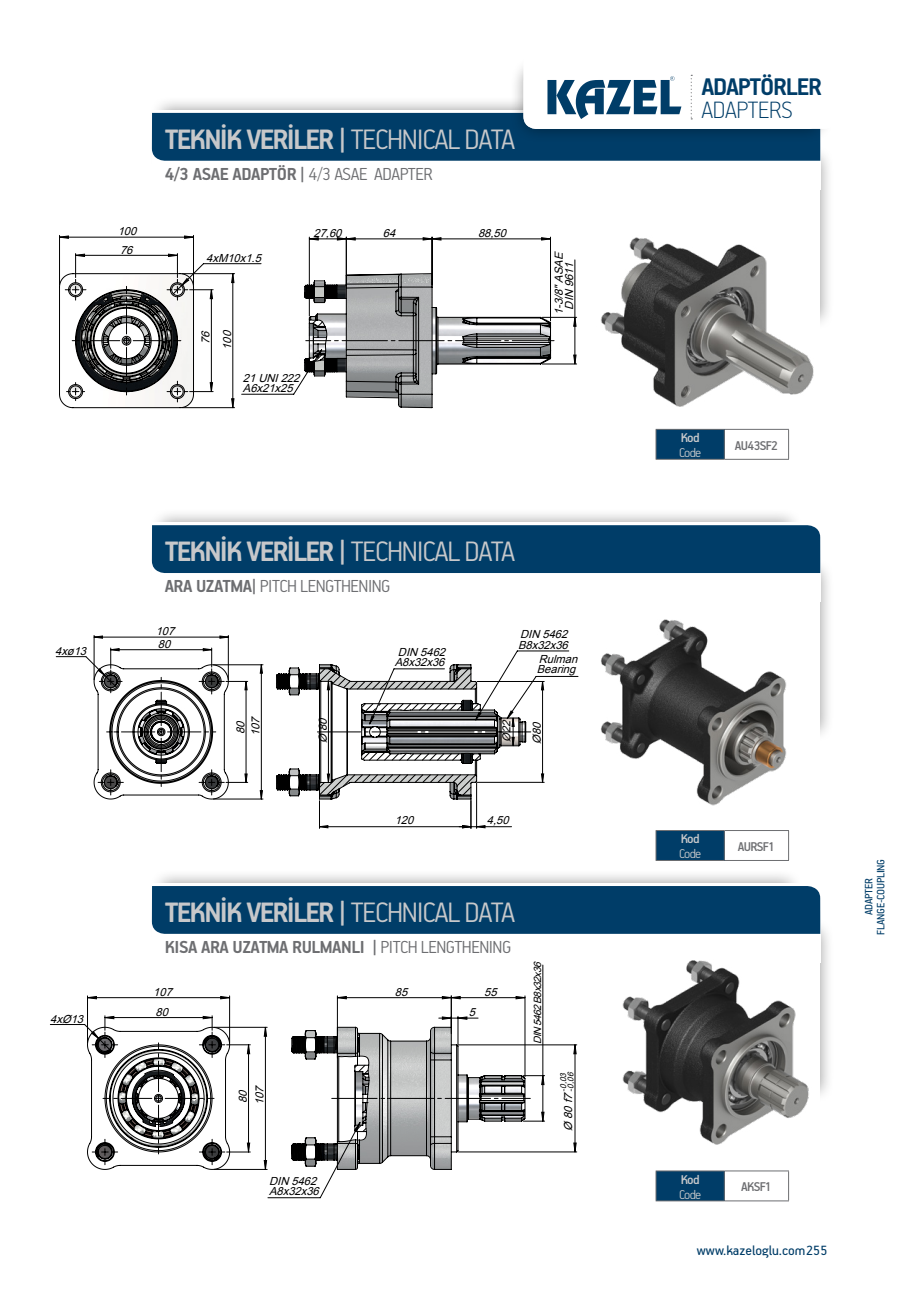
<style>
.page{position:relative;width:906px;height:1289px;background:#fff}
.page>*{position:absolute;margin:0;border:0;box-sizing:border-box;transform-origin:0 0}
.t1{font:700 31.5px "PF Handbook Pro";letter-spacing:-.06em;color:#c7c8ca}
.t2{font:700 27px "PF Handbook Pro";letter-spacing:-.045em;color:#003d68}
.t3{font:100 26.4px "PF Handbook Pro";letter-spacing:-.01em;color:#003d68}
.t4{font:700 19.5px "PF Handbook Pro";letter-spacing:-.025em;color:#6d6e71}
.t5{font:300 19.5px "PF Handbook Pro";letter-spacing:-.025em;color:#6d6e71}
.t6{font:15px "PF Handbook Pro";color:#003d68}
.t7{font:500 14.25px "PF Handbook Pro";letter-spacing:-.05em;color:#6d6e71}
.t8{font:300 14.25px "PF Handbook Pro";letter-spacing:-.05em;color:#c7c8ca}
.t9{font:500 14.25px "PF Handbook Pro";letter-spacing:-.055em;color:#c7c8ca}
.t10{font:12px/12px "PF Handbook Pro";letter-spacing:-.025em;color:#003d68;text-align:center}
.t11{font:italic 11.1px/10.8px "Arial";color:#000}
.t12{font:italic 10.2px "Arial";color:#000}
.t13{font:italic 8.1px/7.4px "Arial";color:#000}
.s1{font-weight:300}
.s2{font-weight:700}
</style>
<div class="page">
<img style="left:71px;top:408px;width:133px;height:1px">
<hr style="left:193px;top:235px;width:1px;height:50px;background:#000">
<hr style="left:59px;top:235px;width:1px;height:50px;background:#000">
<hr style="left:309px;top:237px;width:1px;height:79px;background:#000">
<hr style="left:346px;top:237px;width:1px;height:49px;background:#000">
<hr style="left:432px;top:237px;width:1px;height:48px;background:#000">
<svg style="left:60px;top:236px;width:133px;height:3px"></svg>
<svg style="left:309px;top:237px;width:230px;height:3px"></svg>
<svg style="left:59px;top:253px;width:480px;height:155px"></svg>
<hr style="left:56px;top:656px;width:30px;height:1px;background:#000">
<hr style="left:94px;top:635px;width:1px;height:44px;background:#000">
<hr style="left:228px;top:635px;width:1px;height:44px;background:#000">
<hr style="left:213px;top:664px;width:50px;height:1px;background:#000">
<hr style="left:213px;top:798px;width:50px;height:1px;background:#000">
<svg style="left:94px;top:635px;width:135px;height:3px"></svg>
<svg style="left:260px;top:664px;width:3px;height:135px"></svg>
<svg style="left:85px;top:648px;width:163px;height:151px"></svg>
<svg style="left:276px;top:664px;width:236px;height:164px"></svg>
<div style="left:755px;top:145px;width:79px;height:186px;background:#000;opacity:.4"></div>
<div style="left:740px;top:140px;width:80px;height:214px;background:#fff"></div>
<svg style="left:152px;top:75px;width:668px;height:86px"></svg>
<img style="left:539px;top:234px;width:295px;height:172px">
<div style="left:755px;top:557px;width:79px;height:186px;background:#000;opacity:.4"></div>
<div style="left:740px;top:553px;width:80px;height:214px;background:#fff"></div>
<div style="left:149px;top:507px;width:654px;height:80px;background:#000;opacity:.4"></div>
<div style="left:152px;top:522px;width:668px;height:79px;background:#fff"></div>
<div style="left:152px;top:525px;width:668px;height:48px;background:#003d68"></div>
<div style="left:755px;top:918px;width:79px;height:185px;background:#000;opacity:.4"></div>
<div style="left:149px;top:868px;width:654px;height:79px;background:#000;opacity:.4"></div>
<div style="left:152px;top:883px;width:668px;height:79px;background:#fff"></div>
<div style="left:152px;top:886px;width:668px;height:47px;background:#003d68"></div>
<img style="left:507px;top:613px;width:327px;height:195px">
<hr style="left:337px;top:995px;width:1px;height:63px;background:#000">
<hr style="left:87px;top:995px;width:1px;height:47px;background:#000">
<hr style="left:229px;top:995px;width:1px;height:47px;background:#000">
<hr style="left:458px;top:1151px;width:119px;height:1px;background:#000">
<hr style="left:214px;top:1027px;width:53px;height:1px;background:#000">
<hr style="left:214px;top:1169px;width:53px;height:1px;background:#000">
<hr style="left:451px;top:995px;width:1px;height:32px;background:#000">
<svg style="left:88px;top:996px;width:142px;height:3px"></svg>
<svg style="left:50px;top:1015px;width:200px;height:154px"></svg>
<svg style="left:264px;top:996px;width:280px;height:202px"></svg>
<img style="left:525px;top:953px;width:309px;height:195px">
<div style="left:656px;top:429px;width:68px;height:30px;background:#003d68"></div>
<hr style="left:655px;top:429px;width:69px;height:1px;background:#6d6e71">
<svg style="left:655px;top:430px;width:1px;height:29px"></svg>
<hr style="left:724px;top:429px;width:65px;height:1px;background:#6d6e71">
<svg style="left:724px;top:430px;width:1px;height:29px"></svg>
<svg style="left:788px;top:430px;width:1px;height:29px"></svg>
<hr style="left:655px;top:459px;width:69px;height:1px;background:#6d6e71">
<hr style="left:724px;top:459px;width:65px;height:1px;background:#6d6e71">
<div style="left:656px;top:1170px;width:68px;height:30px;background:#003d68"></div>
<hr style="left:655px;top:1170px;width:69px;height:1px;background:#6d6e71">
<svg style="left:655px;top:1171px;width:1px;height:29px"></svg>
<hr style="left:724px;top:1170px;width:65px;height:1px;background:#6d6e71">
<svg style="left:724px;top:1171px;width:1px;height:29px"></svg>
<svg style="left:788px;top:1171px;width:1px;height:29px"></svg>
<hr style="left:655px;top:1200px;width:69px;height:1px;background:#6d6e71">
<hr style="left:724px;top:1200px;width:65px;height:1px;background:#6d6e71">
<div style="left:656px;top:830px;width:68px;height:30px;background:#003d68"></div>
<hr style="left:655px;top:830px;width:69px;height:1px;background:#6d6e71">
<hr style="left:655px;top:830px;width:1px;height:30px;background:#6d6e71">
<hr style="left:724px;top:830px;width:65px;height:1px;background:#6d6e71">
<hr style="left:724px;top:830px;width:1px;height:30px;background:#6d6e71">
<hr style="left:788px;top:830px;width:1px;height:30px;background:#6d6e71">
<hr style="left:655px;top:860px;width:69px;height:1px;background:#6d6e71">
<hr style="left:724px;top:860px;width:65px;height:1px;background:#6d6e71">
<p class="t11" style="left:118px;top:226px;width:24px">100</p>
<p class="t11" style="left:120px;top:244px;width:18px">76</p>
<h1 class="t1" style="left:165px;top:120px;width:352px">TEKNİK VERİLER | <span class="s1">TECHNICAL DATA</span></h1>
<h3 class="t4" style="left:165px;top:162px;width:269px">4/3 ASAE ADAPTÖR | <span class="s1">4/3 ASAE ADAPTER</span></h3>
<p class="t11" style="left:206px;top:253px;width:60px">4xM10x1.5</p>
<p class="t11" style="left:313px;top:228px;width:33px">27,60</p>
<p class="t11" style="left:383px;top:228px;width:18px">64</p>
<p class="t11" style="left:478px;top:228px;width:33px">88,50</p>
<p class="t11" style="left:195px;top:350px;width:24px;line-height:21.5px;text-align:center;rotate:-90deg">76<br>100</p>
<p class="t11" style="left:243px;top:373px;width:62px;line-height:9.9px">21UNI222<br>A6x21x25</p>
<p class="t11" style="left:554px;top:315px;width:68px;line-height:10.2px;text-align:center;rotate:-90deg">1-3/8"ASAE<br>DIN 9611</p>
<p class="t11" style="left:55px;top:645px;width:36px">4xø13</p>
<p class="t11" style="left:50px;top:1013px;width:38px">4xØ13</p>
<h1 class="t1" style="left:165px;top:532px;width:352px">TEKNİK VERİLER | <span class="s1">TECHNICAL DATA</span></h1>
<h3 class="t5" style="left:165px;top:574px;width:227px"><span class="s2">ARA UZATMA|</span> PITCH LENGTHENING</h3>
<p class="t11" style="left:156px;top:626px;width:24px">107</p>
<p class="t11" style="left:158px;top:639px;width:18px">80</p>
<p class="t11" style="left:395px;top:646px;width:56px">DIN 5462<br>A8x32x36</p>
<p class="t11" style="left:518px;top:628px;width:55px">DIN 5462<br>B8x32x36</p>
<p class="t11" style="left:537px;top:654px;width:46px;line-height:9.8px">Rulman<br>Bearing</p>
<p class="t11" style="left:250px;top:736px;width:24px;rotate:-90deg">107</p>
<p class="t11" style="left:235px;top:734px;width:18px;rotate:-90deg">80</p>
<p class="t11" style="left:317px;top:743px;width:30px;rotate:-90deg">Ø 80</p>
<p class="t11" style="left:501px;top:741px;width:27px;rotate:-90deg">Ø22</p>
<p class="t11" style="left:531px;top:743px;width:27px;rotate:-90deg">Ø80</p>
<p class="t11" style="left:395px;top:814px;width:24px">120</p>
<p class="t11" style="left:487px;top:814px;width:27px">4,50</p>
<h1 class="t1" style="left:165px;top:893px;width:352px">TEKNİK VERİLER | <span class="s1">TECHNICAL DATA</span></h1>
<h3 class="t4" style="left:165px;top:935px;width:348px">KISA ARA UZATMA RULMANLI | <span class="s1">PITCH LENGTHENING</span></h3>
<p class="t11" style="left:153px;top:986px;width:24px">107</p>
<p class="t11" style="left:156px;top:1006px;width:18px">80</p>
<p class="t11" style="left:237px;top:1102px;width:18px;rotate:-90deg">80</p>
<p class="t11" style="left:254px;top:1105px;width:24px;rotate:-90deg">107</p>
<p class="t11" style="left:395px;top:986px;width:18px">85</p>
<p class="t11" style="left:484px;top:986px;width:18px">55</p>
<p class="t11" style="left:469px;top:1007px;width:12px">5</p>
<p class="t12" style="left:531px;top:1043px;width:86px;rotate:-90deg">DIN5462B8x32x36</p>
<p class="t11" style="left:269px;top:1175px;width:55px;line-height:10.1px">DIN 5462<br>A8x32x36</p>
<p class="t13" style="left:560px;top:1091px;width:23px;rotate:-90deg">-0,03 -0,06</p>
<p class="t11" style="left:563px;top:1130px;width:42px;rotate:-90deg">Ø 80f7</p>
<h2 class="t2" style="left:701px;top:70px;width:122px">ADAPTÖRLER</h2>
<h3 class="t3" style="left:701px;top:94px;width:93px">ADAPTERS</h3>
<p class="t9" style="left:680px;top:429px;width:20px">Kod</p>
<p class="t8" style="left:679px;top:444px;width:24px">Code</p>
<p class="t7" style="left:735px;top:436px;width:45px">AU43SF2</p>
<p class="t9" style="left:680px;top:830px;width:20px">Kod</p>
<p class="t8" style="left:679px;top:845px;width:24px">Code</p>
<p class="t7" style="left:738px;top:837px;width:39px">AURSF1</p>
<p class="t10" style="left:862px;top:934px;width:77px;rotate:-90deg">ADAPTER<br>FLANGE-COUPLING</p>
<p class="t9" style="left:680px;top:1170px;width:20px">Kod</p>
<p class="t8" style="left:679px;top:1185px;width:24px">Code</p>
<p class="t7" style="left:741px;top:1177px;width:32px">AKSF1</p>
<h3 class="t6" style="left:697px;top:1241px;width:132px">www.kazeloglu.com255</h3>
</div>
